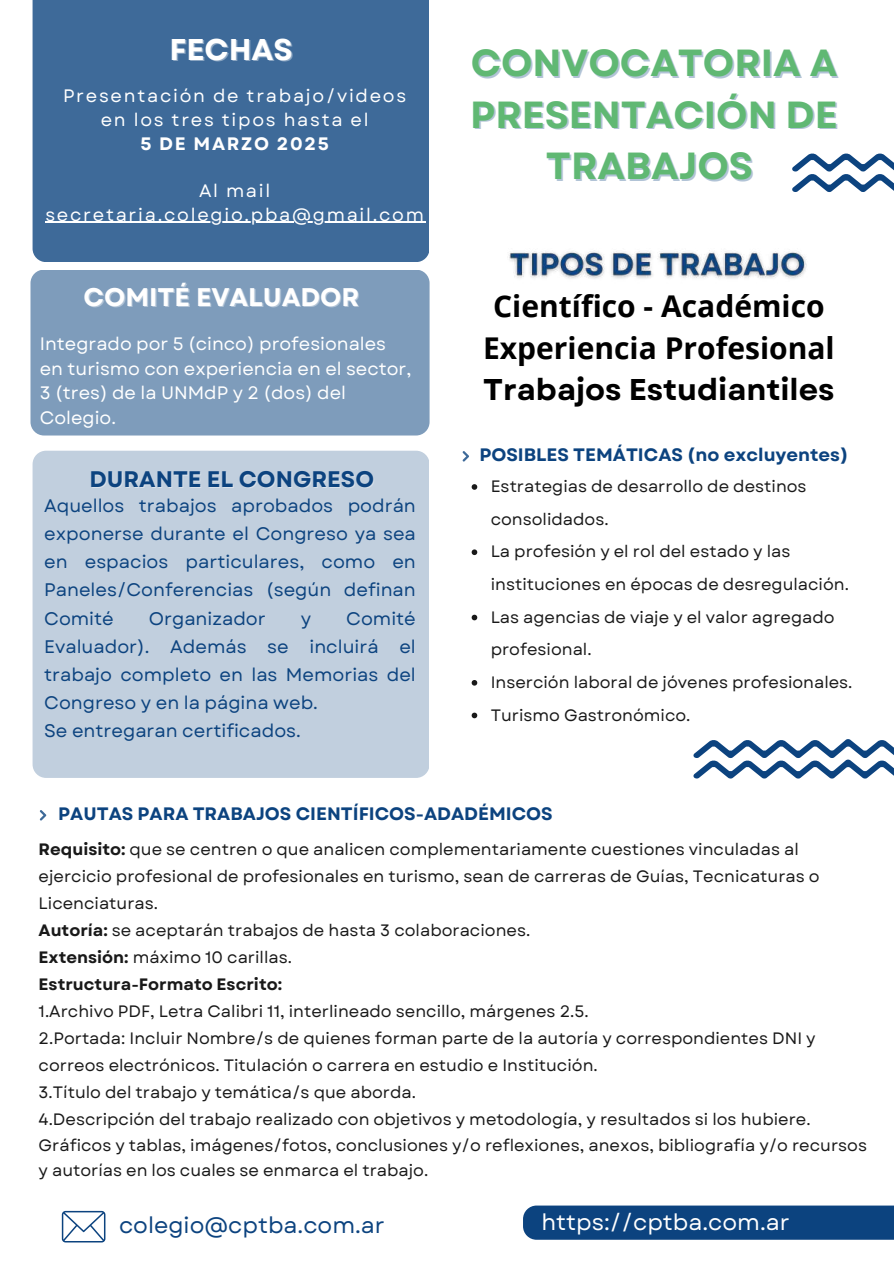
<style>
.page{position:relative;width:894px;height:1264px;background:#fff}
.page>*{position:absolute;margin:0;border:0;box-sizing:border-box;transform-origin:0 0}
.t1{font:700 37.65px/51.8px "Garet";color:#60b873;text-align:center}
.t2{font:700 30px/41.7px "Open Sans";color:#000;text-align:center}
.t3{font:700 30px "Garet";color:#000}
.t4{font:700 30px "Garet";color:#fff}
.t5{font:700 25.5px "Garet";color:#fff}
.t6{font:22.5px "Garet";color:#0c437f}
.t7{font:22.5px "Garet";color:#fff}
.t8{font:700 22.5px "Garet";color:#0c437f}
.t9{font:18.15px/28.2px "Garet";color:#0c437f;text-align:justify}
.t10{font:18px/24.8px "Garet";color:#fff}
.t11{font:18px/23.7px "Garet";letter-spacing:.095em;color:#fff;text-align:center}
.t12{font:700 18px "Garet";color:#0c437f}
.t13{font:700 18px "Garet";letter-spacing:.095em;color:#fff}
.t14{font:16.5px/32.7px "Garet";color:#191919}
.s1{font-weight:700}
</style>
<div class="page">
<div style="left:33px;top:450px;width:396px;height:328px;background:#c1cfde;border-radius:13px"></div>
<svg style="left:462px;top:451px;width:7px;height:10px"></svg>
<svg style="left:792px;top:153px;width:101px;height:39px"></svg>
<div style="left:33px;top:0;width:396px;height:262px;background:#3e6a99"></div>
<div style="left:30px;top:269px;width:399px;height:166px;background:#7e9cbb;border-radius:13px"></div>
<svg style="left:693px;top:739px;width:200px;height:40px"></svg>
<svg style="left:62px;top:1210px;width:43px;height:32px"></svg>
<div style="left:523px;top:1205px;width:370px;height:34px;background:#0c437f"></div>
<svg style="left:471px;top:484px;width:6px;height:6px"></svg>
<svg style="left:471px;top:549px;width:6px;height:6px"></svg>
<svg style="left:471px;top:614px;width:6px;height:6px"></svg>
<svg style="left:471px;top:680px;width:6px;height:5px"></svg>
<svg style="left:471px;top:712px;width:6px;height:6px"></svg>
<hr style="left:45px;top:222px;width:380px;height:1px;background:#fff">
<img style="left:509px;top:250px;width:298px;height:29px">
<svg style="left:40px;top:810px;width:6px;height:10px"></svg>
<h2 class="t4" style="left:169px;top:28px;width:125px">FECHAS</h2>
<p class="t11" style="left:63px;top:84px;width:344px">Presentación de trabajo/videos en los tres tipos hasta el</p>
<p class="t13" style="left:140px;top:130px;width:190px">5 DE MARZO 2025</p>
<p class="t11" style="left:45px;top:179px;width:380px">Al mail secretaria.colegio.pba@gmail.com</p>
<h3 class="t5" style="left:84px;top:278px;width:277px">COMITÉ EVALUADOR</h3>
<p class="t10" style="left:40px;top:331px;width:373px">Integrado por 5 (cinco) profesionales en turismo con experiencia en el sector,<br>3 (tres) de la UNMdP y 2 (dos) del<br>Colegio.</p>
<h3 class="t8" style="left:89px;top:463px;width:286px">DURANTE EL CONGRESO</h3>
<p class="t9" style="left:44px;top:491px;width:373px">Aquellos trabajos aprobados podrán exponerse durante el Congreso ya sea en espacios particulares, como en Paneles/Conferencias (según definan Comité</p>
<p class="t9" style="left:44px;top:604px;width:373px;text-align:left;text-indent:302px">Comité<br>Evaluador). Además se incluirá el trabajo completo en las Memorias del<br>Congreso y en la página web.<br>Se entregaran certificados.</p>
<p class="t9" style="left:149px;top:604px;width:118px">Organizador</p>
<p class="t9" style="left:301px;top:604px;width:12px">y</p>
<h1 class="t1" style="left:470px;top:37px;width:369px">CONVOCATORIA A<br>PRESENTACIÓN DE<br>TRABAJOS</h1>
<h2 class="t2" style="left:483px;top:285px;width:353px">Científico - Académico<br>Experiencia Profesional</h2>
<h2 class="t3" style="left:483px;top:367px;width:353px">Trabajos Estudiantiles</h2>
<p class="t12" style="left:479px;top:442px;width:370px">POSIBLES TEMÁTICAS (no excluyentes)</p>
<p class="t14" style="left:490px;top:470px;width:363px">Estrategias de desarrollo de destinos consolidados.<br>La profesión y el rol del estado y las instituciones en épocas de desregulación.<br>Las agencias de viaje y el valor agregado profesional.<br>Inserción laboral de jóvenes profesionales.<br>Turismo Gastronómico.</p>
<p class="t12" style="left:58px;top:800px;width:496px">PAUTAS PARA TRABAJOS CIENTÍFICOS-ADADÉMICOS</p>
<p class="t14" style="left:39px;top:836px;width:782px;line-height:27px"><span class="s1">Requisito:</span> que se centren o que analicen complementariamente cuestiones vinculadas al ejercicio profesional de profesionales en turismo, sean de carreras de Guías, Tecnicaturas o Licenciaturas.<br><span class="s1">Autoría:</span> se aceptarán trabajos de hasta 3 colaboraciones.<br><span class="s1">Extensión:</span> máximo 10 carillas.<br><span class="s1">Estructura-Formato Escrito:</span></p>
<p class="t14" style="left:39px;top:998px;width:829px;line-height:26.4px">1.Archivo PDF, Letra Calibri 11, interlineado sencillo, márgenes 2.5.<br>2.Portada: Incluir Nombre/s de quienes forman parte de la autoría y correspondientes DNI y correos electrónicos. Titulación o carrera en estudio e Institución.<br>3.Título del trabajo y temática/s que aborda.<br>4.Descripción del trabajo realizado con objetivos y metodología, y resultados si los hubiere.<br>Gráficos y tablas, imágenes/fotos, conclusiones y/o reflexiones, anexos, bibliografía y/o recursos y autorías en los cuales se enmarca el trabajo.</p>
<h3 class="t6" style="left:119px;top:1209px;width:267px">colegio@cptba.com.ar</h3>
<h3 class="t7" style="left:541px;top:1205px;width:250px">https://cptba.com.ar</h3>
</div>
